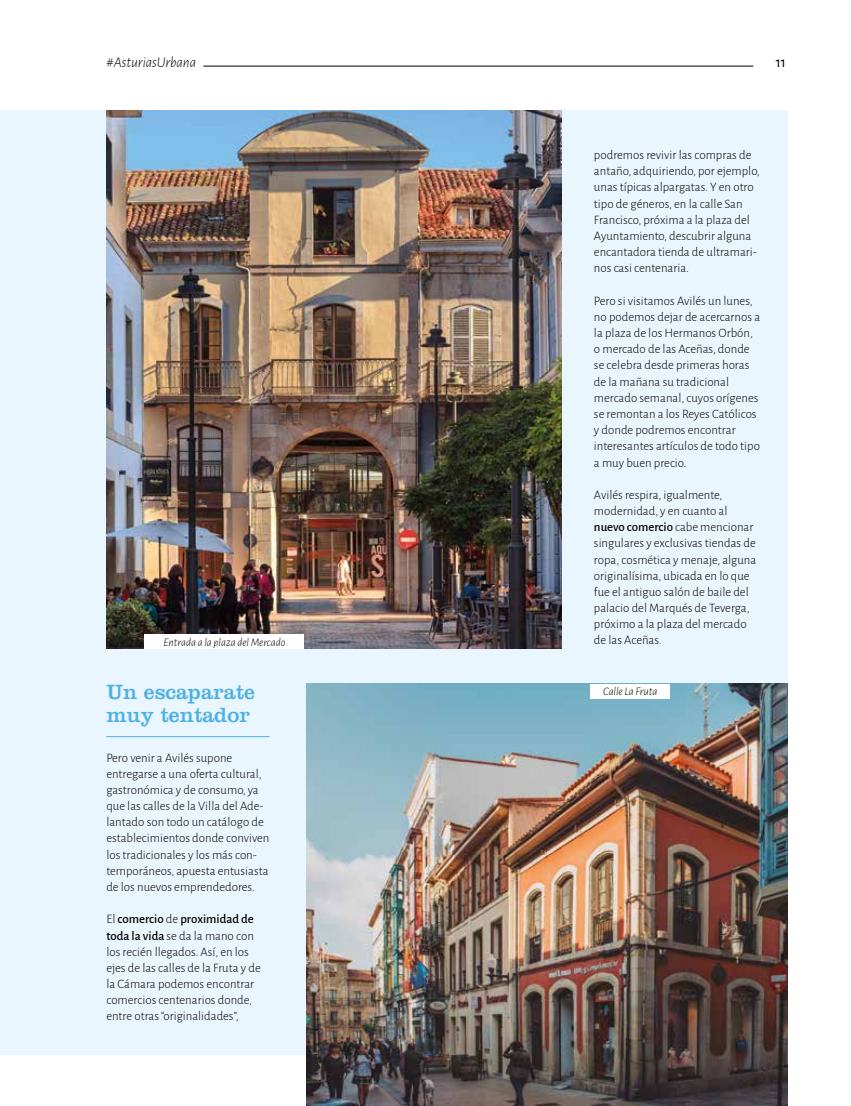
<style>
.page{position:relative;width:851px;height:1106px;background:#fff}
.page>*{position:absolute;margin:0;border:0;box-sizing:border-box;transform-origin:0 0}
.t1{font:21.45px "Clarendon LT Std";color:#4fb0e4}
.t2{font:italic 300 14.85px "Alegreya Sans";color:#000}
.t3{font:14.85px "Alegreya Sans";color:#000}
.t4{font:300 12.9px/16.2px "Alegreya Sans";color:#000}
.t5{font:italic 300 11.55px "Alegreya Sans";color:#000}
.s1{font-weight:500}
</style>
<div class="page">
<div style="left:0;top:111px;width:787px;height:943px;background:#eaf6fe"></div>
<hr style="left:203px;top:66px;width:550px;height:1px;background:#000">
<img style="left:106px;top:111px;width:455px;height:537px">
<img style="left:306px;top:684px;width:481px;height:422px">
<div style="left:590px;top:684px;width:80px;height:14px;background:#fff"></div>
<hr style="left:106px;top:736px;width:163px;height:1px;background:#4fb0e4">
<div style="left:145px;top:634px;width:159px;height:14px;background:#fff"></div>
<p class="t2" style="left:106px;top:52px;width:91px">#AsturiasUrbana</p>
<p class="t3" style="left:775px;top:52px;width:12px">11</p>
<p class="t4" style="left:594px;top:146px;width:167px">podremos revivir las compras de antaño, adquiriendo, por ejemplo, unas típicas alpargatas. Y en otro tipo de géneros, en la calle San<br>Francisco, próxima a la plaza del<br>Ayuntamiento, descubrir alguna encantadora tienda de ultramari&shy;nos casi centenaria.</p>
<p class="t4" style="left:594px;top:292px;width:168px">Pero si visitamos Avilés un lunes, no podemos dejar de acercarnos a la plaza de los Hermanos Orbón, o mercado de las Aceñas, donde se celebra desde primeras horas de la mañana su tradicional mercado semanal, cuyos orígenes se remontan a los Reyes Católicos y donde podremos encontrar interesantes artículos de todo tipo a muy buen precio.</p>
<p class="t4" style="left:594px;top:486px;width:164px">Avilés respira, igualmente, modernidad, y en cuanto al <span class="s1">nuevo comercio</span> cabe mencionar singulares y exclusivas tiendas de ropa, cosmética y menaje, alguna originalísima, ubicada en lo que fue el antiguo salón de baile del palacio del Marqués de Teverga, próximo a la plaza del mercado</p>
<p class="t5" style="left:163px;top:635px;width:123px">Entrada a la plaza del Mercado</p>
<p class="t4" style="left:594px;top:631px;width:69px">de las Aceñas.</p>
<h1 class="t1" style="left:106px;top:679px;width:150px">Un escaparate</h1>
<p class="t5" style="left:603px;top:683px;width:56px">Calle La Fruta</p>
<h1 class="t1" style="left:106px;top:702px;width:145px">muy tentador</h1>
<p class="t4" style="left:106px;top:749px;width:164px">Pero venir a Avilés supone entregarse a una oferta cultural, gastronómica y de consumo, ya que las calles de la Villa del Ade&shy;lantado son todo un catálogo de establecimientos donde conviven los tradicionales y los más con&shy;temporáneos, apuesta entusiasta de los nuevos emprendedores.</p>
<p class="t4" style="left:106px;top:910px;width:156px">El <span class="s1">comercio</span> de <span class="s1">proximidad de toda la vida</span> se da la mano con los recién llegados. Así, en los ejes de las calles de la Fruta y de la Cámara podemos encontrar comercios centenarios donde, entre otras “originalidades”,</p>
</div>
